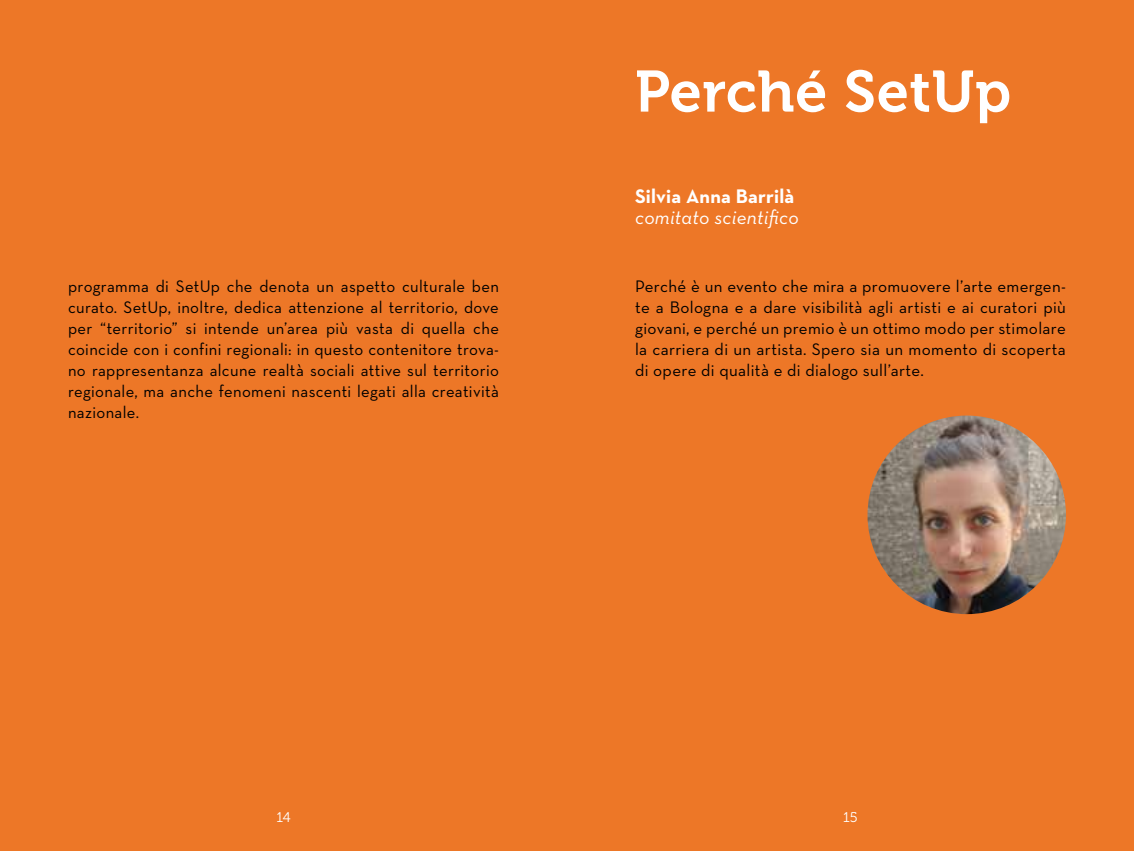
<style>
.page{position:relative;width:1134px;height:851px;background:#fff}
.page>*{position:absolute;margin:0;border:0;box-sizing:border-box;transform-origin:0 0}
.t1{font:58px "Museo 700";letter-spacing:.01em;color:#fff}
.t2{font:italic 20px "Neutra Text";letter-spacing:.01em;color:#fff}
.t3{font:700 20px "Neutra Text";letter-spacing:.01em;color:#fff}
.t4{font:17px/21px "Neutra Text";letter-spacing:.02em;color:#000;text-align:justify}
.t5{font:14px "Museo 300";color:#fff}
</style>
<div class="page">
<div style="left:0;top:0;width:1134px;height:850px;background:#ed7727"></div>
<img style="left:867px;top:415px;width:199px;height:199px;border-radius:99px">
<h1 class="t1" style="left:635px;top:59px;width:378px">Perché SetUp</h1>
<p class="t4" style="left:68px;top:275px;width:432px">programma di SetUp che denota un aspetto culturale ben curato. SetUp, inoltre, dedica attenzione al territorio, dove per “territorio” si intende un’area più vasta di quella che coincide con i confini regionali: in questo contenitore trova&shy;no rappresentanza alcune realtà sociali attive sul territorio regionale, ma anche fenomeni nascenti legati alla creatività nazionale.</p>
<p class="t3" style="left:635px;top:184px;width:161px">Silvia Anna Barrilà</p>
<p class="t2" style="left:635px;top:205px;width:165px">comitato scientifico</p>
<p class="t4" style="left:635px;top:275px;width:432px">Perché è un evento che mira a promuovere l’arte emergen&shy;te a Bologna e a dare visibilità agli artisti e ai curatori più giovani, e perché un premio è un ottimo modo per stimolare la carriera di un artista. Spero sia un momento di scoperta di opere di qualità e di dialogo sull’arte.</p>
<p class="t5" style="left:276px;top:809px;width:16px">14</p>
<p class="t5" style="left:843px;top:809px;width:16px">15</p>
</div>
